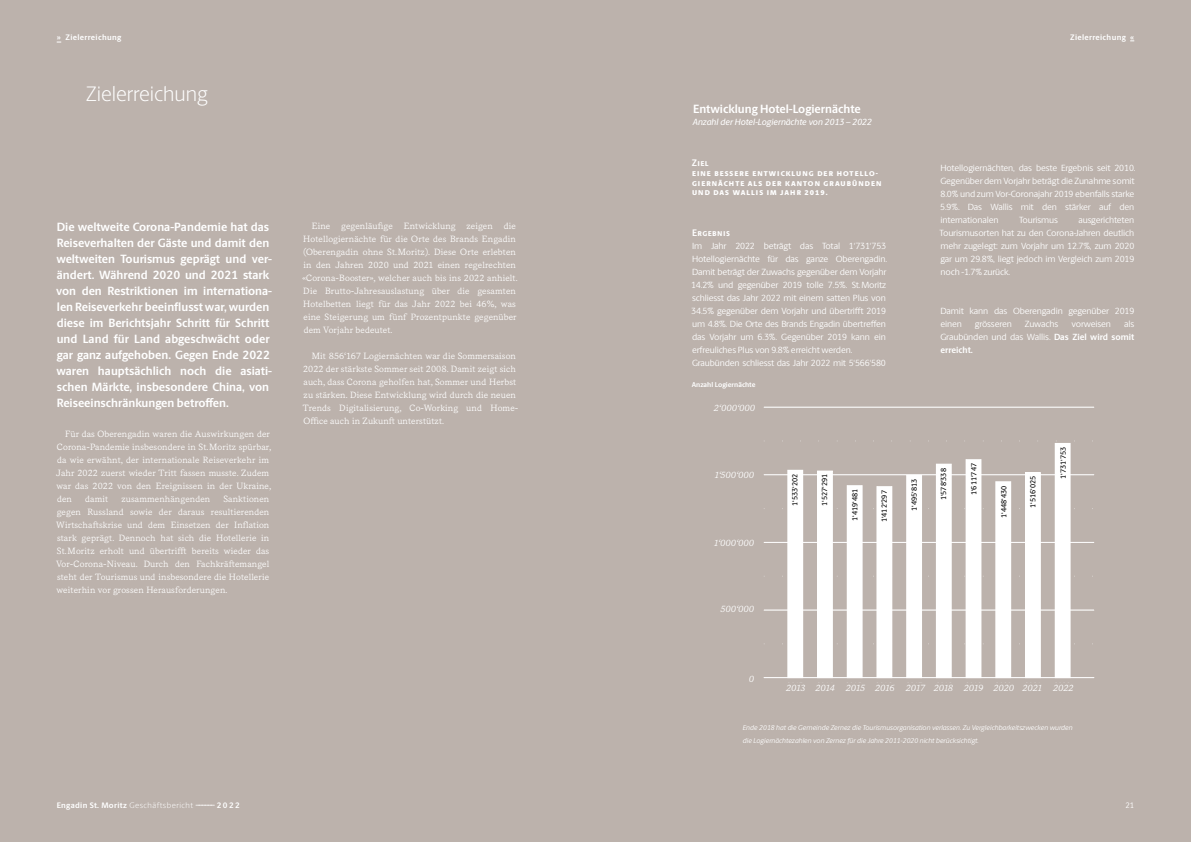
<style>
.page{position:relative;width:1191px;height:842px;background:#bcb2ac}
.page>*{position:absolute;margin:0;border:0;box-sizing:border-box;transform-origin:0 0}
.t1{font:300 21px "Berlingske Sans";color:#fff}
.t2{font:700 12px/16px "Berlingske Sans";color:#fff}
.t3{font:700 9.5px "Berlingske Sans";letter-spacing:.045em;color:#fff}
.t4{font:9px/13px "Messina Serif";letter-spacing:.01em;color:#fff}
.t5{font:9px/13px "Berlingske Sans";letter-spacing:-.015em;color:#fff}
.t6{font:italic 9px "Messina Serif";color:#fff}
.t7{font:italic 500 9px "Berlingske Sans";color:#fff}
.t8{font:700 8px "Berlingske Sans";letter-spacing:.04em;color:#fff}
.t9{font:8px "Berlingske Sans";color:#fff}
.t10{font:500 7.4px "Berlingske Sans";color:#000}
.t11{font:7.4px "Berlingske Sans";color:#fff}
.t12{font:7.4px "Myriad Pro";color:#fff}
.t13{font:italic 7px/13px "Berlingske Sans";color:#fff}
.t14{font:900 7px/9.8px "Berlingske Sans";letter-spacing:.15em;color:#fff}
.t15{font:700 7px "Berlingske Sans";letter-spacing:-.01em;color:#fff}
.s1{font-weight:700}
.s2{font-weight:300}
</style>
<div class="page">
<hr style="left:764px;top:677px;width:330px;height:1px;background:#fff">
<hr style="left:764px;top:610px;width:330px;height:1px;background:#fff">
<hr style="left:764px;top:542px;width:330px;height:1px;background:#fff">
<hr style="left:764px;top:474px;width:330px;height:1px;background:#fff">
<hr style="left:764px;top:407px;width:330px;height:1px;background:#fff">
<svg style="left:803px;top:644px;width:268px;height:1px"></svg>
<svg style="left:764px;top:576px;width:329px;height:1px"></svg>
<svg style="left:764px;top:508px;width:329px;height:1px"></svg>
<svg style="left:782px;top:441px;width:311px;height:1px"></svg>
<div style="left:1055px;top:443px;width:15px;height:235px;background:#fff"></div>
<div style="left:1025px;top:473px;width:15px;height:205px;background:#fff"></div>
<div style="left:995px;top:482px;width:15px;height:196px;background:#fff"></div>
<div style="left:995px;top:482px;width:15px;height:196px;border:1px solid #fff"></div>
<div style="left:966px;top:460px;width:15px;height:218px;background:#fff"></div>
<div style="left:936px;top:464px;width:15px;height:214px;background:#fff"></div>
<div style="left:906px;top:475px;width:15px;height:203px;background:#fff"></div>
<div style="left:906px;top:475px;width:15px;height:203px;border:1px solid #fff"></div>
<div style="left:877px;top:487px;width:14px;height:191px;background:#fff"></div>
<div style="left:876px;top:486px;width:16px;height:192px;border:1px solid #fff"></div>
<div style="left:847px;top:486px;width:15px;height:192px;background:#fff"></div>
<div style="left:817px;top:471px;width:15px;height:207px;background:#fff"></div>
<div style="left:788px;top:470px;width:14px;height:208px;background:#fff"></div>
<div style="left:787px;top:470px;width:16px;height:208px;border:1px solid #fff"></div>
<p class="t8" style="left:57px;top:31px;width:66px">» Zielerreichung</p>
<p class="t8" style="left:1070px;top:31px;width:66px">Zielerreichung «</p>
<h1 class="t1" style="left:86px;top:79px;width:123px">Zielerreichung</h1>
<p class="t2" style="left:56px;top:219px;width:217px">Die weltweite Corona-Pandemie hat das Reiseverhalten der Gäste und damit den weltweiten Tourismus geprägt und ver&shy;ändert. Während 2020 und 2021 stark von den Restriktionen im internationa&shy;len Reiseverkehr beeinflusst war, wurden diese im Berichtsjahr Schritt für Schritt und Land für Land abgeschwächt oder gar ganz aufgehoben. Gegen Ende 2022 waren hauptsächlich noch die asiati&shy;schen Märkte, insbesondere China, von Reiseeinschränkungen betroffen.</p>
<p class="t4" style="left:56px;top:427px;width:216px;text-indent:9px">Für das Oberengadin waren die Auswirkungen der Corona-Pandemie insbesondere in St.Moritz spürbar, da wie erwähnt, der internationale Reiseverkehr im Jahr 2022 zuerst wieder Tritt fassen musste. Zudem war das 2022 von den Ereignissen in der Ukraine, den</p>
<p class="t4" style="left:56px;top:492px;width:215px;text-align:justify;text-indent:167px">Sanktionen gegen Russland sowie der daraus resultierenden Wirtschaftskrise und dem Einsetzen der Inflation stark geprägt. Dennoch hat sich die Hotellerie in St.Moritz erholt und übertrifft bereits wieder das Vor-Corona-Niveau. Durch den Fachkräftemangel steht der Tourismus und insbesondere die Hotellerie weiterhin vor grossen Herausforderungen.</p>
<p class="t4" style="left:85px;top:492px;width:25px">damit</p>
<p class="t4" style="left:121px;top:492px;width:90px">zusammenhängenden</p>
<p class="t4" style="left:302px;top:219px;width:217px;text-indent:9px">Eine gegenläufige Entwicklung zeigen die Hotellogiernächte für die Orte des Brands Engadin (Oberengadin ohne St.Moritz). Diese Orte erlebten in den Jahren 2020 und 2021 einen regelrechten «Corona-Booster», welcher auch bis ins 2022 anhielt.<br>Die Brutto-Jahresauslastung über die gesamten Hotelbetten liegt für das Jahr 2022 bei 46%, was eine Steigerung um fünf Prozentpunkte gegenüber dem Vorjahr bedeutet.</p>
<p class="t4" style="left:303px;top:349px;width:217px;text-indent:9px">Mit 856‘167 Logiernächten war die Sommersaison 2022 der stärkste Sommer seit 2008. Damit zeigt sich auch, dass Corona geholfen hat, Sommer und Herbst zu stärken. Diese Entwicklung wird durch die neuen Trends Digitalisierung, Co-Working und Home-Office auch in Zukunft unterstützt.</p>
<h2 class="t2" style="left:693px;top:100px;width:169px">Entwicklung Hotel-Logiernächte</h2>
<p class="t7" style="left:693px;top:115px;width:181px">Anzahl der Hotel-Logiernächte von 2013 – 2022</p>
<p class="t3" style="left:692px;top:156px;width:18px">Ziel</p>
<p class="t14" style="left:692px;top:168px;width:191px">EINE BESSERE ENTWICKLUNG DER HOTELLO-<br>GIERNÄCHTE ALS DER KANTON GRAUBÜNDEN<br>UND DAS WALLIS IM JAHR 2019.</p>
<p class="t3" style="left:692px;top:225px;width:39px">Ergebnis</p>
<p class="t5" style="left:691px;top:239px;width:198px">Im Jahr 2022 beträgt das Total 1‘731‘753<br>Hotellogiernächte für das ganze Oberengadin.<br>Damit beträgt der Zuwachs gegenüber dem Vorjahr 14.2% und gegenüber 2019 tolle 7.5%. St.Moritz schliesst das Jahr 2022 mit einem satten Plus von 34.5% gegenüber dem Vorjahr und übertrifft 2019 um 4.8%. Die Orte des Brands Engadin übertreffen das Vorjahr um 6.3%. Gegenüber 2019 kann ein erfreuliches Plus von 9.8% erreicht werden.<br>Graubünden schliesst das Jahr 2022 mit 5‘566‘580</p>
<p class="t15" style="left:692px;top:380px;width:65px">Anzahl Logiernächte</p>
<p class="t6" style="left:714px;top:401px;width:43px">2‘000‘000</p>
<p class="t12" style="left:732px;top:406px;width:28px">2000000</p>
<p class="t5" style="left:940px;top:161px;width:197px">Hotellogiernächten, das beste Ergebnis seit 2010.<br>Gegenüber dem Vorjahr beträgt die Zunahme somit 8.0% und zum Vor-Coronajahr 2019 ebenfalls starke 5.9%. Das Wallis mit den stärker auf den internationalen</p>
<p class="t5" style="left:939px;top:213px;width:196px;text-align:justify;text-indent:139px">ausgerichteten Tourismusorten hat zu den Corona-Jahren deutlich mehr zugelegt: zum Vorjahr um 12.7%, zum 2020 gar um 29.8%, liegt jedoch im Vergleich zum 2019 noch -1.7% zurück.</p>
<p class="t5" style="left:940px;top:304px;width:196px">Damit kann das Oberengadin gegenüber 2019 einen</p>
<p class="t5" style="left:1019px;top:213px;width:40px">Tourismus</p>
<p class="t5" style="left:940px;top:317px;width:195px;text-align:justify;text-indent:184px">als Graubünden und das Wallis. <span class="s1">Das Ziel wird somit erreicht.</span></p>
<p class="t5" style="left:975px;top:317px;width:38px">grösseren</p>
<p class="t5" style="left:1025px;top:317px;width:35px">Zuwachs</p>
<p class="t5" style="left:1071px;top:317px;width:41px">vorweisen</p>
<p class="t6" style="left:714px;top:468px;width:41px">1‘500‘000</p>
<p class="t12" style="left:732px;top:473px;width:28px">1500000</p>
<p class="t6" style="left:714px;top:536px;width:42px">1‘000‘000</p>
<p class="t12" style="left:732px;top:541px;width:28px">1000000</p>
<p class="t6" style="left:720px;top:602px;width:35px">500‘000</p>
<p class="t12" style="left:736px;top:609px;width:24px">500000</p>
<p class="t6" style="left:749px;top:672px;width:7px">0</p>
<p class="t10" style="left:789px;top:506px;width:34px;rotate:-90deg">1‘533‘202</p>
<p class="t10" style="left:818px;top:506px;width:34px;rotate:-90deg">1‘527‘291</p>
<p class="t10" style="left:849px;top:521px;width:34px;rotate:-90deg">1‘419‘481</p>
<p class="t10" style="left:878px;top:522px;width:34px;rotate:-90deg">1‘412‘297</p>
<p class="t10" style="left:908px;top:511px;width:34px;rotate:-90deg">1‘495‘813</p>
<p class="t10" style="left:937px;top:500px;width:34px;rotate:-90deg">1‘578‘338</p>
<p class="t10" style="left:968px;top:495px;width:34px;rotate:-90deg">1‘611‘747</p>
<p class="t10" style="left:998px;top:518px;width:34px;rotate:-90deg">1‘448‘430</p>
<p class="t10" style="left:1026px;top:508px;width:34px;rotate:-90deg">1‘516‘025</p>
<p class="t10" style="left:1057px;top:479px;width:34px;rotate:-90deg">1‘731‘753</p>
<p class="t11" style="left:787px;top:681px;width:18px">2013</p>
<p class="t11" style="left:816px;top:681px;width:18px">2014</p>
<p class="t11" style="left:845px;top:681px;width:18px">2015</p>
<p class="t11" style="left:875px;top:681px;width:18px">2016</p>
<p class="t11" style="left:906px;top:681px;width:18px">2017</p>
<p class="t11" style="left:936px;top:681px;width:18px">2018</p>
<p class="t11" style="left:965px;top:681px;width:18px">2019</p>
<p class="t11" style="left:995px;top:681px;width:18px">2020</p>
<p class="t11" style="left:1024px;top:681px;width:18px">2021</p>
<p class="t11" style="left:1054px;top:681px;width:18px">2022</p>
<p class="t6" style="left:786px;top:681px;width:110px">2013 2014 2015 2016</p>
<p class="t6" style="left:906px;top:681px;width:137px">2017 2018 2019 2020 2021</p>
<p class="t6" style="left:1053px;top:681px;width:22px">2022</p>
<p class="t13" style="left:743px;top:720px;width:331px">Ende 2018 hat die Gemeinde Zernez die Tourismusorganisation verlassen. Zu Vergleichbarkeitszwecken wurden die Logiernächtezahlen von Zernez für die Jahre 2011-2020 nicht berücksichtigt.</p>
<p class="t8" style="left:57px;top:799px;width:185px">Engadin St. Moritz <span class="s2">Geschäftsbericht</span> –––––– 2 0 2 2</p>
<p class="t9" style="left:1125px;top:799px;width:10px">21</p>
</div>
